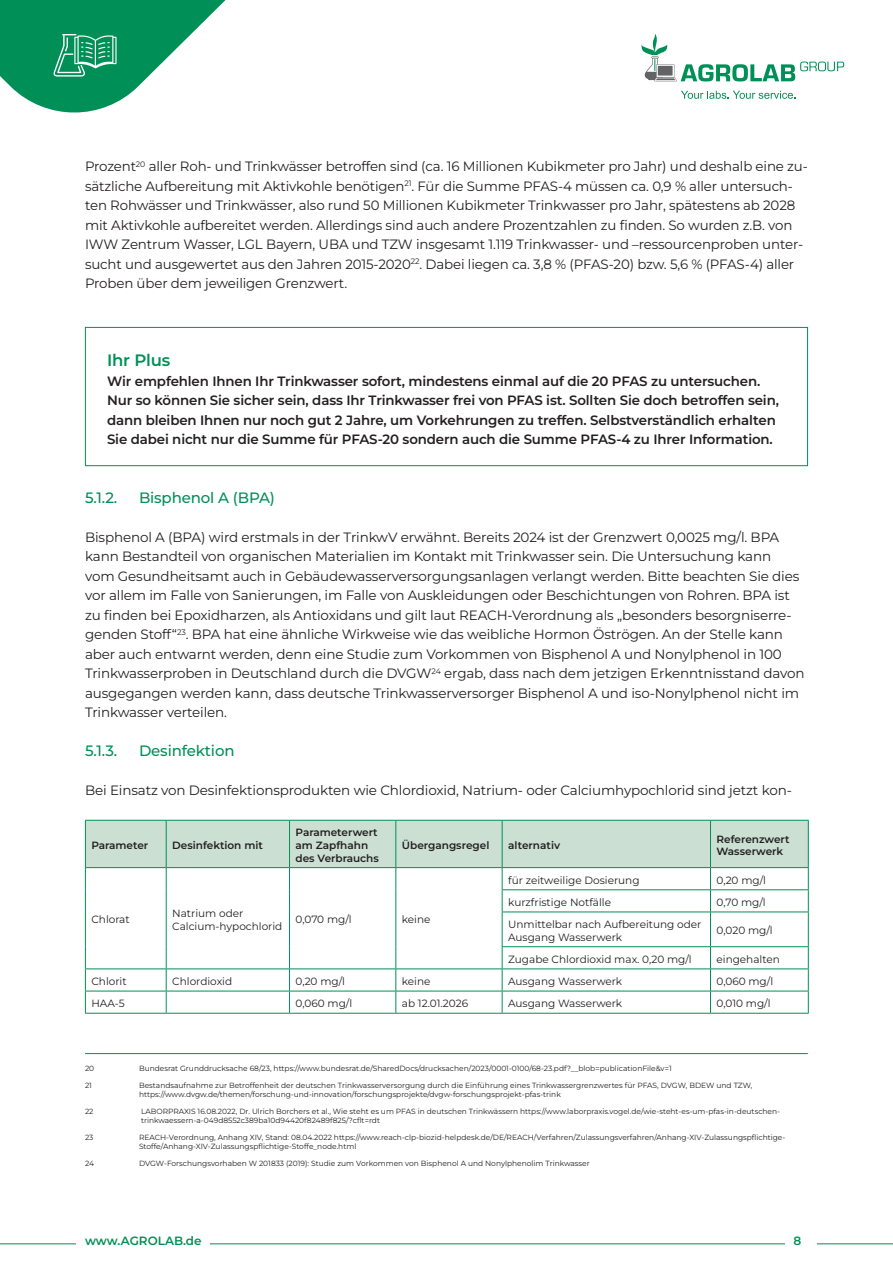
<style>
.page{position:relative;width:893px;height:1263px;background:#fff}
.page>*{position:absolute;margin:0;border:0;box-sizing:border-box;transform-origin:0 0}
.Copytext{font:600 16.5px "Montserrat";letter-spacing:-.01em;color:#009057}
._1_1_1_Unterabschnitt{font:500 15px "Montserrat";letter-spacing:-.01em;color:#009057}
.Copytext-2{font:13.5px/19.5px "Montserrat";letter-spacing:-.01em;color:#231f20}
.Copytext-3{font:600 13.5px/19.5px "Montserrat";letter-spacing:-.01em;color:#231f20}
.t1{font:600 12px "Montserrat";color:#009057}
.t2{font:10.5px/12.6px "Montserrat";color:#231f20}
.t3{font:600 10.5px/12.6px "Montserrat";color:#231f20}
.Fußnote{font:7.5px/9px "Montserrat";color:#231f20}
</style>
<div class="page">
<hr style="left:0;top:1243px;width:893px;height:1px;background:#009057">
<svg style="left:641px;top:34px;width:203px;height:47px"></svg>
<svg style="left:681px;top:91px;width:114px;height:8px"></svg>
<div style="left:785px;top:1225px;width:31px;height:28px;background:#fff"></div>
<div style="left:77px;top:1225px;width:133px;height:28px;background:#fff"></div>
<svg style="left:0;top:0;width:226px;height:113px"></svg>
<hr style="left:85px;top:1053px;width:723px;height:1px;background:#009057">
<div style="left:85px;top:327px;width:723px;height:139px;border:1px solid #009057"></div>
<hr style="left:85px;top:968px;width:81px;height:1px;background:#009057">
<hr style="left:166px;top:968px;width:124px;height:1px;background:#009057">
<hr style="left:290px;top:968px;width:106px;height:1px;background:#009057">
<hr style="left:396px;top:968px;width:106px;height:1px;background:#009057">
<hr style="left:502px;top:968px;width:208px;height:1px;background:#009057">
<hr style="left:710px;top:968px;width:99px;height:1px;background:#009057">
<hr style="left:85px;top:912px;width:1px;height:35px;background:#009057">
<hr style="left:166px;top:912px;width:1px;height:35px;background:#009057">
<hr style="left:289px;top:912px;width:1px;height:35px;background:#009057">
<hr style="left:395px;top:912px;width:1px;height:35px;background:#009057">
<hr style="left:85px;top:991px;width:81px;height:1px;background:#009057">
<hr style="left:166px;top:991px;width:124px;height:1px;background:#009057">
<hr style="left:290px;top:991px;width:106px;height:1px;background:#009057">
<hr style="left:396px;top:991px;width:106px;height:1px;background:#009057">
<svg style="left:85px;top:820px;width:724px;height:92px"></svg>
<hr style="left:502px;top:911px;width:208px;height:1px;background:#009057">
<hr style="left:502px;top:912px;width:1px;height:34px;background:#009057">
<hr style="left:710px;top:911px;width:99px;height:1px;background:#009057">
<hr style="left:710px;top:912px;width:1px;height:34px;background:#009057">
<hr style="left:808px;top:912px;width:1px;height:34px;background:#009057">
<hr style="left:502px;top:991px;width:208px;height:1px;background:#009057">
<hr style="left:710px;top:991px;width:99px;height:1px;background:#009057">
<hr style="left:502px;top:946px;width:208px;height:1px;background:#009057">
<hr style="left:710px;top:946px;width:99px;height:1px;background:#009057">
<svg style="left:85px;top:947px;width:1px;height:66px"></svg>
<svg style="left:166px;top:947px;width:1px;height:66px"></svg>
<svg style="left:289px;top:947px;width:1px;height:66px"></svg>
<svg style="left:395px;top:947px;width:1px;height:66px"></svg>
<hr style="left:85px;top:1013px;width:81px;height:1px;background:#009057">
<hr style="left:166px;top:1013px;width:124px;height:1px;background:#009057">
<hr style="left:290px;top:1013px;width:106px;height:1px;background:#009057">
<hr style="left:396px;top:1013px;width:106px;height:1px;background:#009057">
<svg style="left:502px;top:947px;width:1px;height:66px"></svg>
<svg style="left:710px;top:947px;width:1px;height:66px"></svg>
<svg style="left:808px;top:947px;width:1px;height:66px"></svg>
<hr style="left:502px;top:1013px;width:208px;height:1px;background:#009057">
<hr style="left:710px;top:1013px;width:99px;height:1px;background:#009057">
<p class="Copytext-2" style="left:85px;top:156px;width:724px">Prozent<sup>20</sup> aller Roh- und Trinkwässer betroffen sind (ca. 16 Millionen Kubikmeter pro Jahr) und deshalb eine zu&shy;sätzliche Aufbereitung mit Aktivkohle benötigen<sup>21</sup>. Für die Summe PFAS-4 müssen ca. 0,9 % aller untersuch&shy;ten Rohwässer und Trinkwässer, also rund 50 Millionen Kubikmeter Trinkwasser pro Jahr, spätestens ab 2028 mit Aktivkohle aufbereitet werden. Allerdings sind auch andere Prozentzahlen zu finden. So wurden z.B. von IWW Zentrum Wasser, LGL Bayern, UBA und TZW insgesamt 1.119 Trinkwasser- und –ressourcenproben unter&shy;sucht und ausgewertet aus den Jahren 2015-2020<sup>22</sup>. Dabei liegen ca. 3,8 % (PFAS-20) bzw. 5,6 % (PFAS-4) aller Proben über dem jeweiligen Grenzwert.</p>
<p class="Copytext" style="left:107px;top:349px;width:65px">Ihr Plus</p>
<p class="Copytext-3" style="left:107px;top:371px;width:673px">Wir empfehlen Ihnen Ihr Trinkwasser sofort, mindestens einmal auf die 20 PFAS zu untersuchen.<br>Nur so können Sie sicher sein, dass Ihr Trinkwasser frei von PFAS ist. Sollten Sie doch betroffen sein, dann bleiben Ihnen nur noch gut 2 Jahre, um Vorkehrungen zu treffen. Selbstverständlich erhalten Sie dabei nicht nur die Summe für PFAS-20 sondern auch die Summe PFAS-4 zu Ihrer Information.</p>
<p class="_1_1_1_Unterabschnitt" style="left:85px;top:487px;width:34px">5.1.2.</p>
<p class="_1_1_1_Unterabschnitt" style="left:139px;top:487px;width:137px">Bisphenol A (BPA)</p>
<p class="Copytext-2" style="left:85px;top:527px;width:721px">Bisphenol A (BPA) wird erstmals in der TrinkwV erwähnt. Bereits 2024 ist der Grenzwert 0,0025 mg/l. BPA kann Bestandteil von organischen Materialien im Kontakt mit Trinkwasser sein. Die Untersuchung kann<br>vom Gesundheitsamt auch in Gebäudewasserversorgungsanlagen verlangt werden. Bitte beachten Sie dies vor allem im Falle von Sanierungen, im Falle von Auskleidungen oder Beschichtungen von Rohren. BPA ist zu finden bei Epoxidharzen, als Antioxidans und gilt laut REACH-Verordnung als „besonders besorgniserre&shy;genden Stoff“<sup>23</sup>. BPA hat eine ähnliche Wirkweise wie das weibliche Hormon Öströgen. An der Stelle kann aber auch entwarnt werden, denn eine Studie zum Vorkommen von Bisphenol A und Nonylphenol in 100<br>Trinkwasserproben in Deutschland durch die DVGW<sup>24</sup> ergab, dass nach dem jetzigen Erkenntnisstand davon ausgegangen werden kann, dass deutsche Trinkwasserversorger Bisphenol A und iso-Nonylphenol nicht im Trinkwasser verteilen.</p>
<p class="_1_1_1_Unterabschnitt" style="left:85px;top:741px;width:34px">5.1.3.</p>
<p class="_1_1_1_Unterabschnitt" style="left:139px;top:741px;width:97px">Desinfektion</p>
<p class="Copytext-2" style="left:85px;top:780px;width:708px">Bei Einsatz von Desinfektionsprodukten wie Chlordioxid, Natrium- oder Calciumhypochlorid sind jetzt kon-</p>
<p class="t3" style="left:91px;top:839px;width:58px">Parameter</p>
<p class="t3" style="left:172px;top:839px;width:92px">Desinfektion mit</p>
<p class="t3" style="left:296px;top:826px;width:85px">Parameterwert am Zapfhahn des Verbrauchs</p>
<p class="t3" style="left:402px;top:839px;width:89px">Übergangsregel</p>
<p class="t3" style="left:508px;top:839px;width:53px">alternativ</p>
<p class="t3" style="left:716px;top:832px;width:75px">Referenzwert<br>Wasserwerk</p>
<p class="t2" style="left:91px;top:913px;width:40px">Chlorat</p>
<p class="t2" style="left:172px;top:907px;width:112px">Natrium oder<br>Calcium-hypochlorid</p>
<p class="t2" style="left:296px;top:913px;width:58px">0,070 mg/l</p>
<p class="t2" style="left:402px;top:913px;width:30px">keine</p>
<p class="t2" style="left:508px;top:873px;width:133px">für zeitweilige Dosierung</p>
<p class="t2" style="left:716px;top:873px;width:51px">0,20 mg/l</p>
<p class="t2" style="left:508px;top:896px;width:104px">kurzfristige Notfälle</p>
<p class="t2" style="left:716px;top:896px;width:51px">0,70 mg/l</p>
<p class="t2" style="left:508px;top:918px;width:195px">Unmittelbar nach Aufbereitung oder<br>Ausgang Wasserwerk</p>
<p class="t2" style="left:716px;top:924px;width:58px">0,020 mg/l</p>
<p class="t2" style="left:508px;top:952px;width:185px">Zugabe Chlordioxid max. 0,20 mg/l</p>
<p class="t2" style="left:716px;top:952px;width:65px">eingehalten</p>
<p class="t2" style="left:91px;top:975px;width:37px">Chlorit</p>
<p class="t2" style="left:172px;top:975px;width:62px">Chlordioxid</p>
<p class="t2" style="left:296px;top:975px;width:51px">0,20 mg/l</p>
<p class="t2" style="left:402px;top:975px;width:30px">keine</p>
<p class="t2" style="left:508px;top:975px;width:116px">Ausgang Wasserwerk</p>
<p class="t2" style="left:716px;top:975px;width:58px">0,060 mg/l</p>
<p class="t2" style="left:91px;top:997px;width:35px">HAA-5</p>
<p class="t2" style="left:296px;top:997px;width:58px">0,060 mg/l</p>
<p class="t2" style="left:402px;top:997px;width:68px">ab 12.01.2026</p>
<p class="t2" style="left:508px;top:997px;width:116px">Ausgang Wasserwerk</p>
<p class="t2" style="left:716px;top:997px;width:56px">0,010 mg/l</p>
<p class="Fußnote" style="left:85px;top:1063px;width:11px">20</p>
<p class="Fußnote" style="left:139px;top:1063px;width:534px">Bundesrat Grunddrucksache 68/23, https://www.bundesrat.de/SharedDocs/drucksachen/2023/0001-0100/68-23.pdf?__blob=publicationFile&amp;v=1</p>
<p class="Fußnote" style="left:85px;top:1080px;width:8px">21</p>
<p class="Fußnote" style="left:139px;top:1080px;width:615px">Bestandsaufnahme zur Betroffenheit der deutschen Trinkwasserversorgung durch die Einführung eines Trinkwassergrenzwertes für PFAS, DVGW, BDEW und TZW, https://www.dvgw.de/themen/forschung-und-innovation/forschungsprojekte/dvgw-forschungsprojekt-pfas-trink</p>
<p class="Fußnote" style="left:85px;top:1106px;width:10px">22</p>
<p class="Fußnote" style="left:141px;top:1106px;width:640px">LABORPRAXIS 16.08.2022, Dr. Ulrich Borchers et al., Wie steht es um PFAS in deutschen Trinkwässern https://www.laborpraxis.vogel.de/wie-steht-es-um-pfas-in-deutschen&shy;trinkwaessern-a-049d8552c389ba10d94420f82489f825/?cflt=rdt</p>
<p class="Fußnote" style="left:85px;top:1132px;width:10px">23</p>
<p class="Fußnote" style="left:139px;top:1132px;width:648px">REACH-Verordnung, Anhang XIV, Stand: 08.04.2022 https://www.reach-clp-biozid-helpdesk.de/DE/REACH/Verfahren/Zulassungsverfahren/Anhang-XIV-Zulassungspflichtige-<br>Stoffe/Anhang-XIV-Zulassungspflichtige-Stoffe_node.html</p>
<p class="Fußnote" style="left:85px;top:1158px;width:11px">24</p>
<p class="Fußnote" style="left:139px;top:1158px;width:452px">DVGW-Forschungsvorhaben W 201833 (2019): Studie zum Vorkommen von Bisphenol A und Nonylphenolim Trinkwasser</p>
<p class="t1" style="left:85px;top:1233px;width:118px">www.AGROLAB.de</p>
<p class="t1" style="left:794px;top:1233px;width:9px">8</p>
</div>
